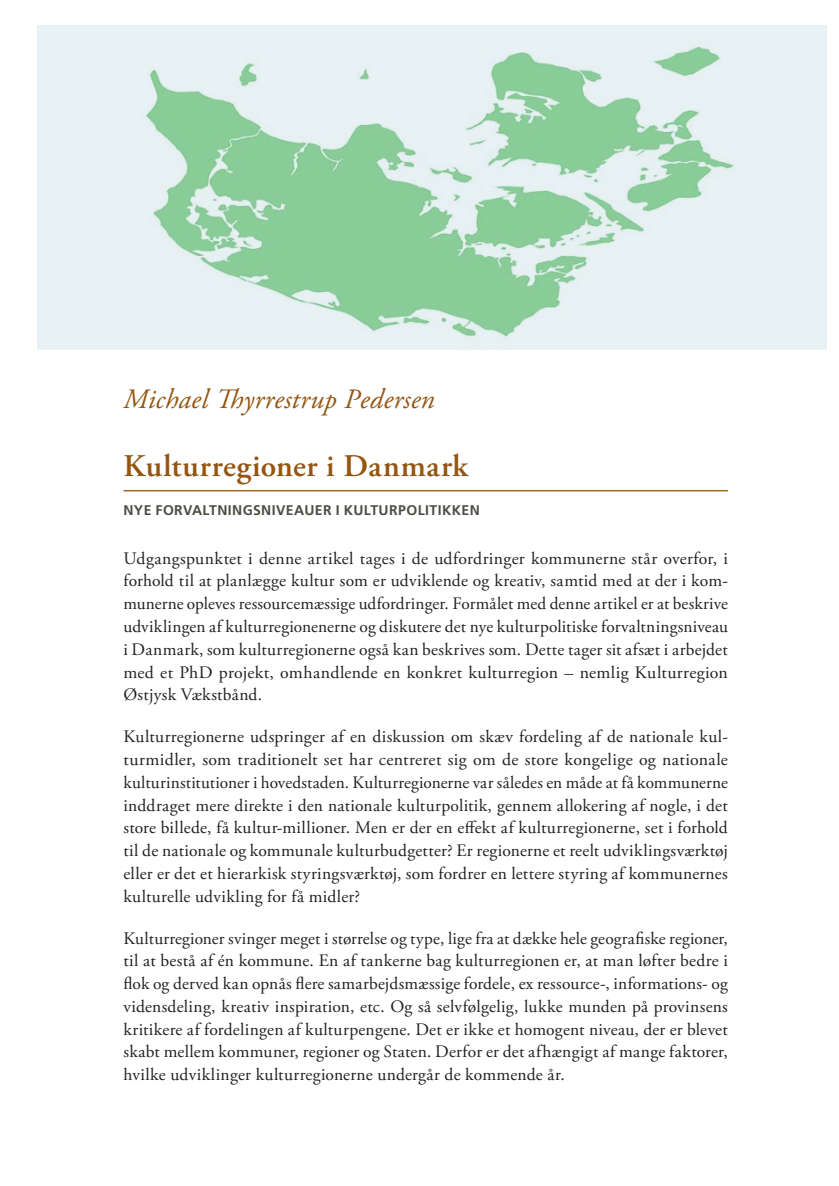
<style>
.page{position:relative;width:839px;height:1186px;background:#fff}
.page>*{position:absolute;margin:0;border:0;box-sizing:border-box;transform-origin:0 0}
.Brons_huvudrubriker{font:600 31.5px "Adobe Garamond Pro";letter-spacing:.02em;color:#945510}
.Namn_-_brons{font:italic 28px "Adobe Garamond Pro";letter-spacing:.01em;color:#945510}
.Svart_Brödtext_utan{font:17.5px/22.8px "Adobe Garamond Pro";letter-spacing:.015em;color:#231f20;text-align:justify}
.Grå_Underrubrik_1{font:700 14px "Frutiger LT Std";letter-spacing:.03em;color:#4d4c44}
</style>
<div class="page">
<hr style="left:123px;top:490px;width:604px;height:1px;background:#945510">
<svg style="left:37px;top:25px;width:789px;height:324px;background:#cce6d9"></svg>
<p class="Namn_-_brons" style="left:123px;top:382px;width:313px">Michael Thyrrestrup Pedersen</p>
<p class="Brons_huvudrubriker" style="left:123px;top:448px;width:345px">Kulturregioner i Danmark</p>
<p class="Grå_Underrubrik_1" style="left:123px;top:501px;width:358px">NYE FORVALTNINGSNIVEAUER I KULTURPOLITIKKEN</p>
<p class="Svart_Brödtext_utan" style="left:123px;top:547px;width:606px">Udgangspunktet i denne artikel tages i de udfordringer kommunerne står overfor, i forhold til at planlægge kultur som er udviklende og kreativ, samtid med at der i kom&shy;munerne opleves ressourcemæssige udfordringer. Formålet med denne artikel er at beskrive udviklingen af kulturregionenerne og diskutere det nye kulturpolitiske forvaltningsniveau i Danmark, som kulturregionerne også kan beskrives som. Dette tager sit afsæt i arbejdet med et PhD projekt, omhandlende en konkret kulturregion – nemlig Kulturregion Østjysk Vækstbånd.</p>
<p class="Svart_Brödtext_utan" style="left:123px;top:726px;width:606px">Kulturregionerne udspringer af en diskussion om skæv fordeling af de nationale kul&shy;turmidler, som traditionelt set har centreret sig om de store kongelige og nationale kulturinstitutioner i hovedstaden. Kulturregionerne var således en måde at få kommunerne inddraget mere direkte i den nationale kulturpolitik, gennem allokering af nogle, i det store billede, få kultur-millioner. Men er der en effekt af kulturregionerne, set i forhold til de nationale og kommunale kulturbudgetter? Er regionerne et reelt udviklingsværktøj eller er det et hierarkisk styringsværktøj, som fordrer en lettere styring af kommunernes kulturelle udvikling for få midler?</p>
<p class="Svart_Brödtext_utan" style="left:123px;top:927px;width:606px">Kulturregioner svinger meget i størrelse og type, lige fra at dække hele geografiske regioner, til at bestå af én kommune. En af tankerne bag kulturregionen er, at man løfter bedre i flok og derved kan opnås flere samarbejdsmæssige fordele, ex ressource-, informations- og vidensdeling, kreativ inspiration, etc. Og så selvfølgelig, lukke munden på provinsens kritikere af fordelingen af kulturpengene. Det er ikke et homogent niveau, der er blevet skabt mellem kommuner, regioner og Staten. Derfor er det afhængigt af mange faktorer, hvilke udviklinger kulturregionerne undergår de kommende år.</p>
</div>
